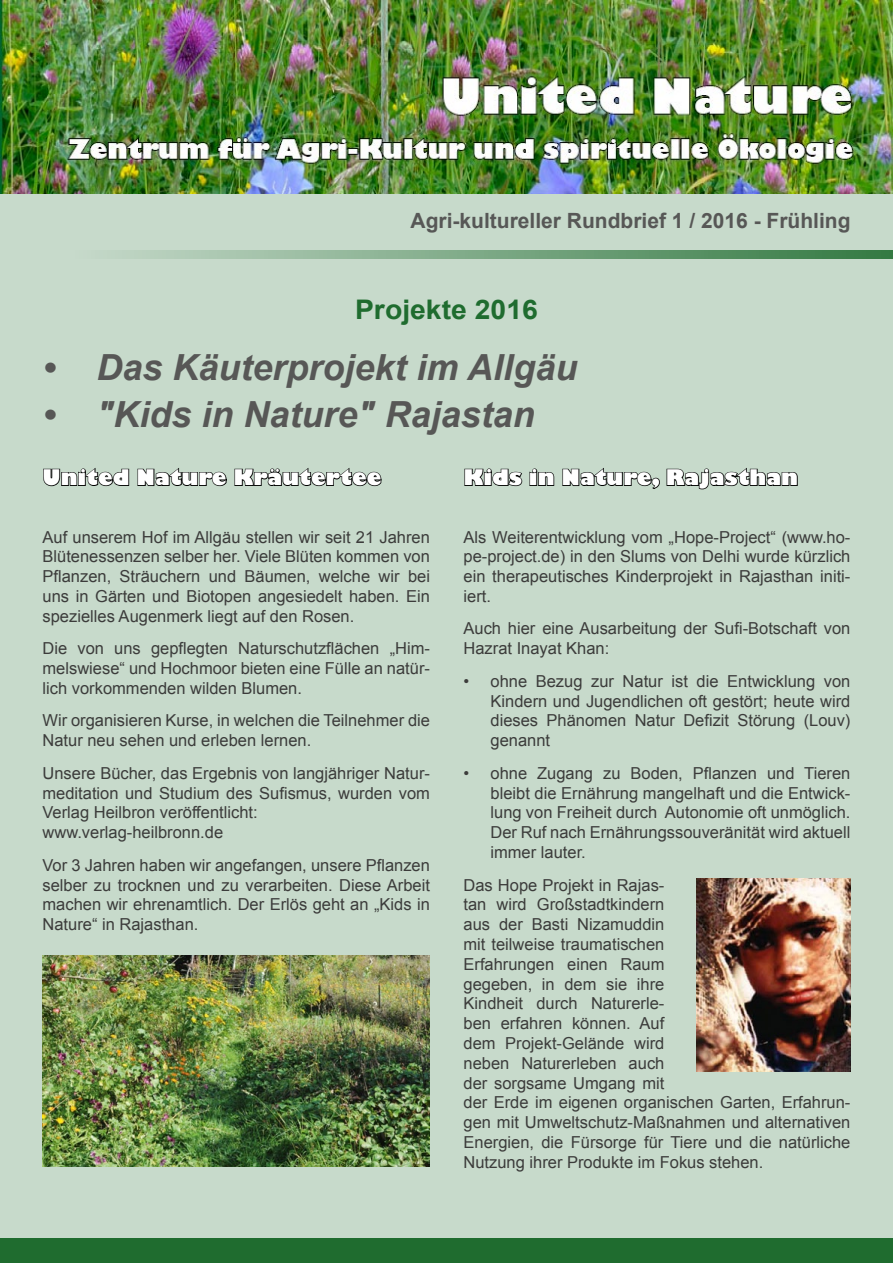
<style>
.page{position:relative;width:893px;height:1263px;background:#c7dacb}
.page>*{position:absolute;margin:0;border:0;box-sizing:border-box;transform-origin:0 0}
.t1{font:italic 700 36px "Arial";color:#575756}
.t2{font:700 27px "Arial";color:#1f6c2f;scale:1.05 1}
.t3{font:800 21px "Gill Sans";color:#fff}
.t4{font:700 21px "Arial";color:#575756}
.t5{font:16.5px/19.8px "Arial";color:#3c3c3b;text-align:justify}
</style>
<div class="page">
<img style="left:0;top:0;width:893px;height:193px">
<svg style="left:130px;top:250px;width:763px;height:9px;background:#77a581"></svg>
<img style="left:696px;top:878px;width:154px;height:193px">
<img style="left:43px;top:956px;width:387px;height:210px">
<div style="left:0;top:1238px;width:893px;height:25px;background:#1f6c2f"></div>
<svg style="left:43px;top:468px;width:87px;height:19px"></svg>
<svg style="left:137px;top:468px;width:90px;height:19px"></svg>
<svg style="left:234px;top:468px;width:148px;height:19px"></svg>
<svg style="left:464px;top:468px;width:59px;height:19px"></svg>
<svg style="left:529px;top:468px;width:26px;height:18px"></svg>
<svg style="left:562px;top:468px;width:236px;height:22px"></svg>
<p class="t4" style="left:411px;top:207px;width:441px">Agri-kultureller Rundbrief 1 / 2016 - Frühling</p>
<h2 class="t2" style="left:355px;top:292px;width:176px">Projekte 2016</h2>
<h1 class="t1" style="left:43px;top:343px;width:536px">• Das Käuterprojekt im Allgäu</h1>
<h1 class="t1" style="left:43px;top:390px;width:494px">• "Kids in Nature" Rajastan</h1>
<p class="t3" style="left:43px;top:464px;width:340px">United Nature Kräutertee</p>
<p class="t3" style="left:463px;top:464px;width:336px">Kids in Nature, Rajasthan</p>
<p class="t5" style="left:43px;top:527px;width:389px">Auf unserem Hof im Allgäu stellen wir seit 21 Jahren Blütenessenzen selber her. Viele Blüten kommen von Pflanzen, Sträuchern und Bäumen, welche wir bei uns in Gärten und Biotopen angesiedelt haben. Ein spezielles Augenmerk liegt auf den Rosen.</p>
<p class="t5" style="left:43px;top:639px;width:389px">Die von uns gepflegten Naturschutzflächen „Him&shy;melswiese“ und Hochmoor bieten eine Fülle an natür&shy;lich vorkommenden wilden Blumen.</p>
<p class="t5" style="left:43px;top:711px;width:389px">Wir organisieren Kurse, in welchen die Teilnehmer die<br>Natur neu sehen und erleben lernen.</p>
<p class="t5" style="left:43px;top:763px;width:389px;text-align:left">Unsere Bücher, das Ergebnis von langjähriger Natur&shy;meditation und Studium des Sufismus, wurden vom Verlag Heilbron veröffentlicht: www.verlag-heilbronn.de</p>
<p class="t5" style="left:43px;top:855px;width:389px">Vor 3 Jahren haben wir angefangen, unsere Pflanzen selber zu trocknen und zu verarbeiten. Diese Arbeit machen wir ehrenamtlich. Der Erlös geht an „Kids in Nature“ in Rajasthan.</p>
<p class="t5" style="left:463px;top:527px;width:388px">Als Weiterentwicklung vom „Hope-Project“ (www.ho&shy;pe-project.de) in den Slums von Delhi wurde kürzlich ein therapeutisches Kinderprojekt in Rajasthan initi&shy;iert.</p>
<p class="t5" style="left:463px;top:619px;width:388px">Auch hier eine Ausarbeitung der Sufi-Botschaft von<br>Hazrat Inayat Khan:</p>
<p class="t5" style="left:490px;top:671px;width:361px;text-indent:-27px">• ohne Bezug zur Natur ist die Entwicklung von Kindern und Jugendlichen oft gestört; heute wird dieses Phänomen Natur Defizit Störung (Louv) genannt</p>
<p class="t5" style="left:490px;top:763px;width:361px;text-indent:-27px">• ohne Zugang zu Boden, Pflanzen und Tieren bleibt die Ernährung mangelhaft und die Entwick&shy;lung von Freiheit durch Autonomie oft unmöglich.<br>Der Ruf nach Ernährungssouveränität wird aktuell immer lauter.</p>
<p class="t5" style="left:463px;top:875px;width:388px;text-align:left">Das Hope Projekt in Rajas-<br>tan wird Großstadtkindern<br>aus der Basti Nizamuddin<br>mit teilweise traumatischen<br>Erfahrungen einen Raum<br>gegeben, in dem sie ihre<br>Kindheit durch Naturerle-<br>ben erfahren können. Auf<br>dem Projekt-Gelände wird<br>neben Naturerleben auch<br>der sorgsame Umgang mit<br>der Erde im eigenen organischen Garten, Erfahrun&shy;gen mit Umweltschutz-Maßnahmen und alternativen<br>Energien, die Fürsorge für Tiere und die natürliche<br>Nutzung ihrer Produkte im Fokus stehen.</p>
</div>
